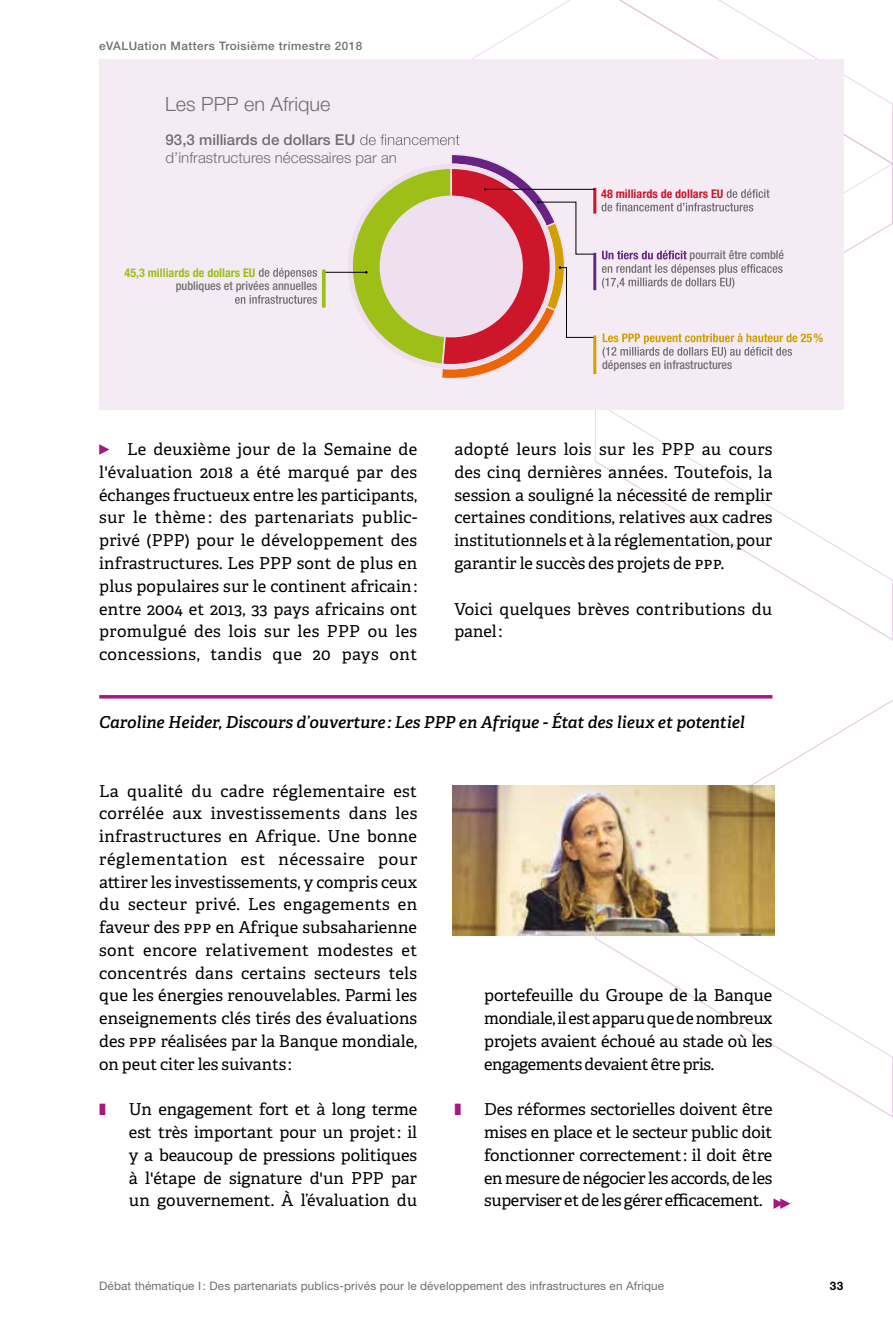
<style>
.page{position:relative;width:893px;height:1340px;background:#fff}
.page>*{position:absolute;margin:0;border:0;box-sizing:border-box;transform-origin:0 0}
.t1{font:300 19.6px "Helvetica Neue LT Std";color:#706f6f}
.t2{font:16.45px/22.8px "Adelle";color:#000;text-align:justify}
.t3{font:italic 600 16.45px "Adelle";color:#000}
.t4{font:300 15.05px "Helvetica Neue LT Std";color:#706f6f}
.t5{font:500 15.05px "Helvetica Neue LT Std";color:#706f6f}
.t6{font:500 condensed 11.9px "Helvetica Neue LT Std";color:#706f6f}
.t7{font:700 condensed 11.9px "Helvetica Neue LT Std";color:#9dbf17}
.t8{font:700 condensed 11.9px "Helvetica Neue LT Std";color:#ce162b}
.t9{font:700 condensed 11.9px "Helvetica Neue LT Std";color:#d49f00}
.t10{font:11.72px "Helvetica Neue LT Std";letter-spacing:.01em;color:#706f6f}
.t11{font:500 11.72px "Helvetica Neue LT Std";letter-spacing:.04em;color:#706f6f}
.t12{font:700 11.72px "Helvetica Neue LT Std";color:#000}
</style>
<div class="page">
<svg style="left:595px;top:403px;width:297px;height:237px"></svg>
<svg style="left:594px;top:877px;width:298px;height:240px"></svg>
<svg style="left:296px;top:0;width:596px;height:162px"></svg>
<svg style="left:892px;top:103px;width:1px;height:1015px"></svg>
<svg style="left:843px;top:162px;width:50px;height:241px"></svg>
<div style="left:99px;top:60px;width:744px;height:350px;background:#f5ebf5"></div>
<hr style="left:99px;top:695px;width:673px;height:3px;background:#a71681">
<svg style="left:99px;top:444px;width:10px;height:11px"></svg>
<svg style="left:773px;top:1198px;width:17px;height:10px"></svg>
<hr style="left:322px;top:269px;width:3px;height:20px;background:#9dbf17">
<svg style="left:360px;top:134px;width:99px;height:11px"></svg>
<svg style="left:602px;top:189px;width:167px;height:22px"></svg>
<svg style="left:602px;top:250px;width:180px;height:38px"></svg>
<svg style="left:602px;top:333px;width:210px;height:25px"></svg>
<svg style="left:259px;top:268px;width:58px;height:11px"></svg>
<svg style="left:235px;top:295px;width:82px;height:9px"></svg>
<hr style="left:324px;top:272px;width:42px;height:1px;background:#000">
<svg style="left:322px;top:270px;width:4px;height:37px"></svg>
<hr style="left:593px;top:188px;width:3px;height:25px;background:#ce162b">
<hr style="left:593px;top:335px;width:3px;height:39px;background:#d49f00">
<hr style="left:593px;top:253px;width:3px;height:37px;background:#662383">
<svg style="left:348px;top:154px;width:247px;height:225px"></svg>
<img style="left:453px;top:785px;width:321px;height:150px">
<p class="t11" style="left:99px;top:38px;width:265px">eVALUation Matters Troisième trimestre 2018</p>
<p class="t1" style="left:165px;top:92px;width:167px">Les PPP en Afrique</p>
<p class="t5" style="left:166px;top:131px;width:191px">93,3 milliards de dollars EU</p>
<p class="t4" style="left:166px;top:148px;width:233px">d’infrastructures nécessaires par an</p>
<p class="t7" style="left:125px;top:265px;width:132px">45,3 milliards de dollars EU</p>
<p class="t6" style="left:176px;top:279px;width:143px">publiques et privées annuelles</p>
<p class="t8" style="left:601px;top:186px;width:124px">48 milliards de dollars EU</p>
<p class="t6" style="left:689px;top:248px;width:96px">pourrait être comblé</p>
<p class="t6" style="left:602px;top:358px;width:132px">dépenses en infrastructures</p>
<p class="t2" style="left:99px;top:438px;width:320px;text-indent:28px">Le deuxième jour de la Semaine de l'évaluation 2018 a été marqué par des échanges fructueux entre les participants, sur le thème : des partenariats public&shy;privé (PPP) pour le développement des infrastructures. Les PPP sont de plus en plus populaires sur le continent africain: entre 2004 et 2013, 33 pays africains ont promulgué des lois sur les PPP ou les concessions, tandis que 20 pays ont</p>
<p class="t2" style="left:454px;top:438px;width:320px">adopté leurs lois sur les PPP au cours des cinq dernières années. Toutefois, la session a souligné la nécessité de remplir certaines conditions, relatives aux cadres institutionnels et à la réglementation, pour garantir le succès des projets de PPP.</p>
<p class="t2" style="left:454px;top:597px;width:319px">Voici quelques brèves contributions du panel:</p>
<p class="t3" style="left:99px;top:712px;width:647px">Caroline Heider, Discours d’ouverture : Les PPP en Afrique - État des lieux et potentiel</p>
<p class="t2" style="left:99px;top:779px;width:320px">La qualité du cadre réglementaire est corrélée aux investissements dans les infrastructures en Afrique. Une bonne réglementation est nécessaire pour attirer les investissements, y compris ceux du secteur privé. Les engagements en faveur des PPP en Afrique subsaharienne sont encore relativement modestes et concentrés dans certains secteurs tels que les énergies renouvelables. Parmi les enseignements clés tirés des évaluations des PPP réalisées par la Banque mondiale, on peut citer les suivants :</p>
<p class="t2" style="left:129px;top:1098px;width:290px">Un engagement fort et à long terme est très important pour un projet : il y a beaucoup de pressions politiques à l'étape de signature d'un PPP par un gouvernement. À l’évaluation du</p>
<p class="t2" style="left:484px;top:984px;width:290px">portefeuille du Groupe de la Banque mondiale, il est apparu que de nombreux projets avaient échoué au stade où les engagements devaient être pris.</p>
<p class="t2" style="left:484px;top:1098px;width:290px">Des réformes sectorielles doivent être mises en place et le secteur public doit fonctionner correctement : il doit être en mesure de négocier les accords, de les superviser et de les gérer efficacement.</p>
<p class="t9" style="left:814px;top:331px;width:11px">%</p>
<p class="t10" style="left:99px;top:1279px;width:566px">Débat thématique I : Des partenariats publics-privés pour le développement des infrastructures en Afrique</p>
<p class="t12" style="left:830px;top:1278px;width:15px">33</p>
</div>
